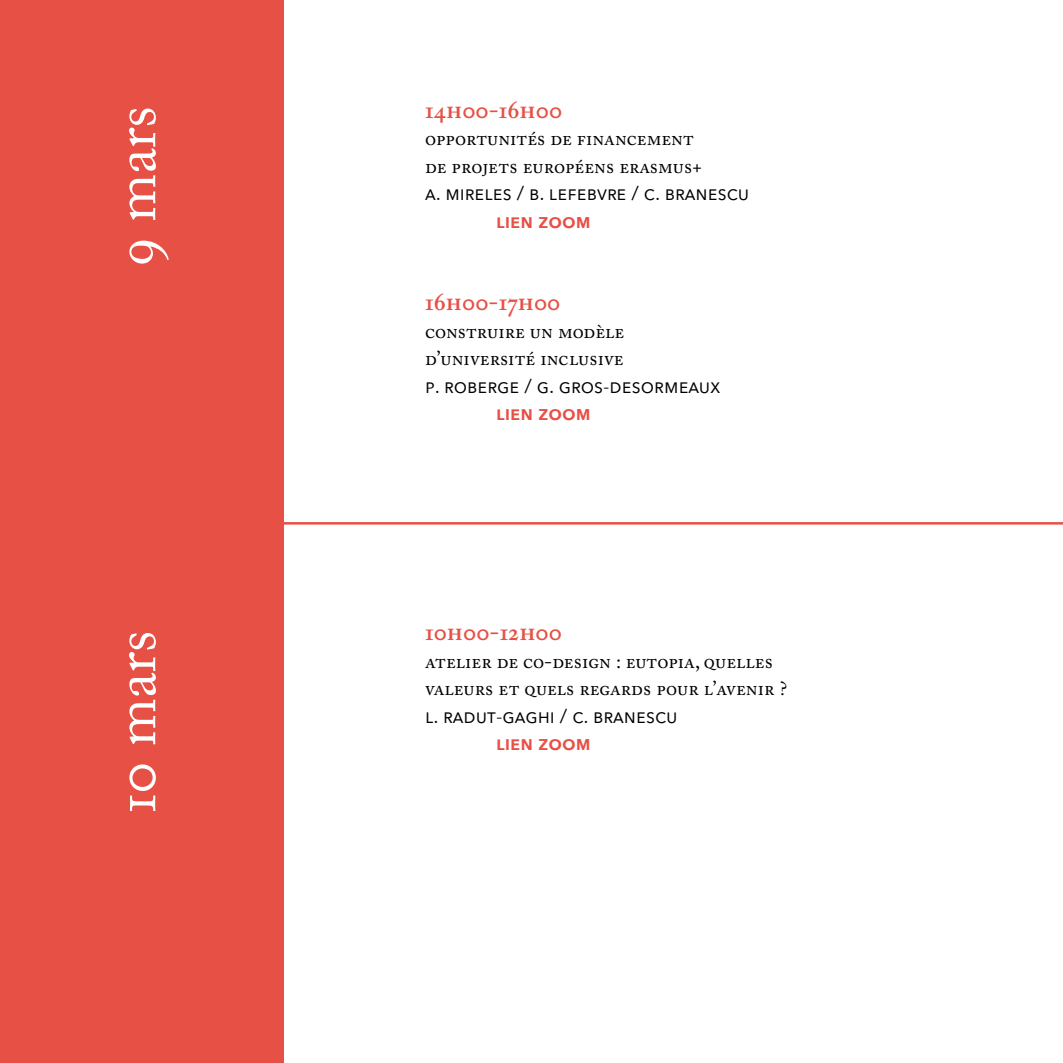
<style>
.page{position:relative;width:1063px;height:1063px;background:#fff}
.page>*{position:absolute;margin:0;border:0;box-sizing:border-box;transform-origin:0 0}
.t1{font:60px "Adobe Caslon";color:#fff}
.t2{font:25px "Adobe Caslon Semibold SC";color:#e75045}
.t3{font:20px/27.5px "Adobe Caslon Regular SC";color:#000}
.t4{font:20px "Avenir Next";color:#000}
.t5{font:600 20px "Avenir Next";color:#e75045}
.s1{font-family:"Adobe Caslon Regular SC"}
</style>
<div class="page">
<div style="left:0;top:0;width:283px;height:1063px;background:#e75045"></div>
<hr style="left:276px;top:522px;width:787px;height:3px;background:#e75045">
<h1 class="t1" style="left:100px;top:267px;width:162px;rotate:-90deg"><span class="s1">9</span> mars</h1>
<p class="t2" style="left:425px;top:94px;width:139px">14h00-16h00</p>
<p class="t3" style="left:425px;top:125px;width:278px">opportunités de financement de projets européens erasmus+</p>
<p class="t4" style="left:425px;top:176px;width:326px">a. mireles / b. lefebvre / c. branescu</p>
<p class="t5" style="left:496px;top:203px;width:96px">lien zoom</p>
<h1 class="t1" style="left:100px;top:813px;width:184px;rotate:-90deg"><span class="s1">10</span> mars</h1>
<p class="t2" style="left:425px;top:287px;width:137px">16h00-17h00</p>
<p class="t3" style="left:425px;top:317px;width:201px">construire un modèle d’université inclusive</p>
<p class="t4" style="left:425px;top:369px;width:297px">p. roberge / g. gros-desormeaux</p>
<p class="t5" style="left:496px;top:396px;width:96px">lien zoom</p>
<p class="t2" style="left:425px;top:617px;width:138px">10h00-12h00</p>
<p class="t3" style="left:425px;top:647px;width:363px">atelier de co-design : eutopia, quelles valeurs et quels regards pour l’avenir ?</p>
<p class="t4" style="left:425px;top:699px;width:254px">l. radut-gaghi / c. branescu</p>
<p class="t5" style="left:496px;top:726px;width:96px">lien zoom</p>
</div>
